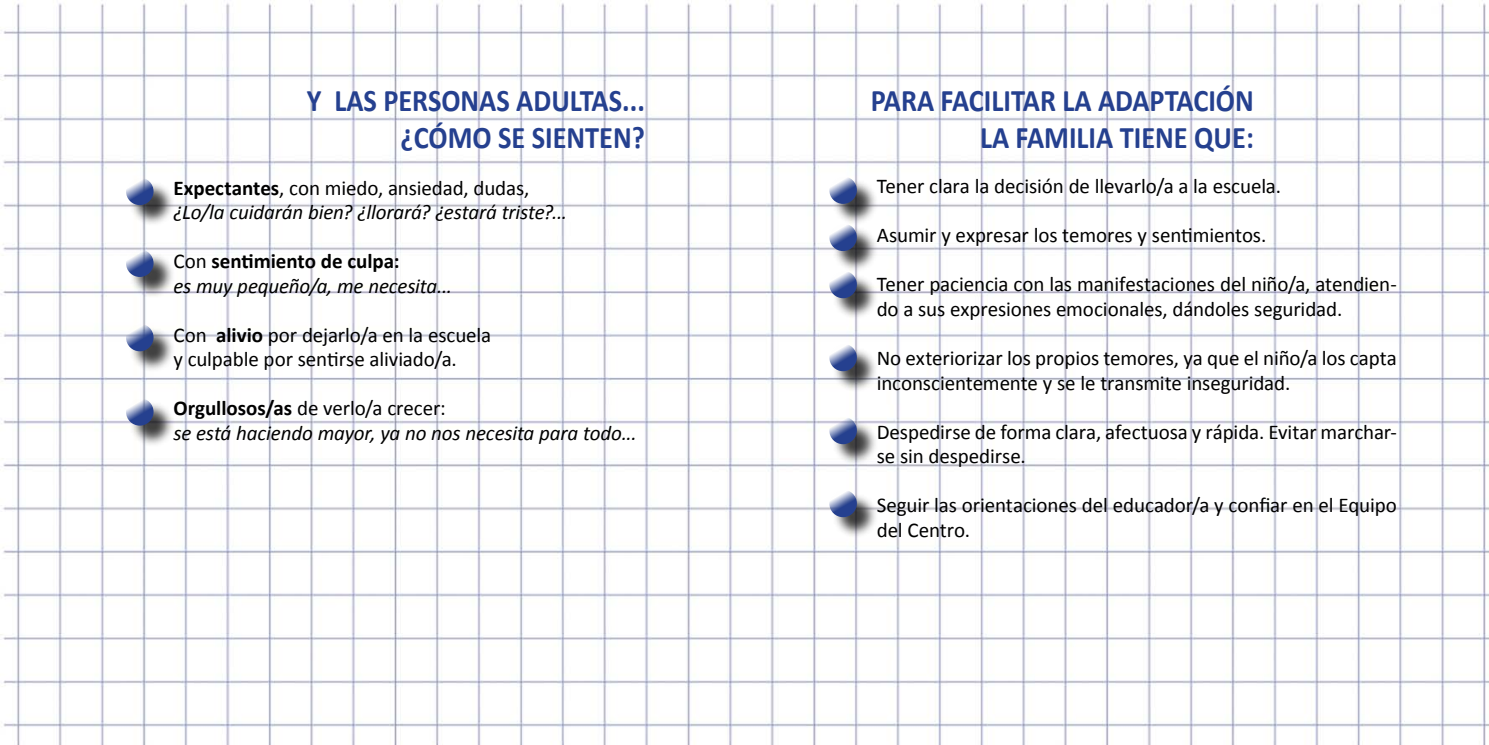
<style>
.page{position:relative;width:1489px;height:745px;background:#fff}
.page>*{position:absolute;margin:0;border:0;box-sizing:border-box;transform-origin:0 0}
.t1{font:700 31.5px/37.8px "Calibri";color:#25408f;text-align:right;scale:.9 1}
.t2{font:21px/24.5px "Calibri";letter-spacing:-.005em;color:#000}
.t3{font:italic 21px/24.5px "Calibri";letter-spacing:-.005em;color:#000}
.s1{font-weight:700;font-style:normal}
.s2{font-style:normal}
.s3{font-weight:700}
</style>
<div class="page">
<img style="left:0;top:0;width:1488px;height:744px">
<div style="left:129px;top:181px;width:46px;height:45px;background:#000;opacity:.75"></div>
<svg style="left:127px;top:178px;width:26px;height:26px"></svg>
<div style="left:126px;top:177px;width:27px;height:28px;border:2px solid #25408f;border-radius:50%"></div>
<div style="left:129px;top:252px;width:46px;height:46px;background:#000;opacity:.75"></div>
<svg style="left:127px;top:250px;width:26px;height:26px"></svg>
<div style="left:126px;top:249px;width:27px;height:28px;border:2px solid #25408f;border-radius:50%"></div>
<div style="left:129px;top:327px;width:46px;height:45px;background:#000;opacity:.75"></div>
<svg style="left:127px;top:324px;width:26px;height:26px"></svg>
<div style="left:126px;top:323px;width:27px;height:28px;border:2px solid #25408f;border-radius:50%"></div>
<div style="left:832px;top:179px;width:45px;height:46px;background:#000;opacity:.75"></div>
<svg style="left:830px;top:177px;width:26px;height:26px"></svg>
<div style="left:829px;top:176px;width:27px;height:28px;border:2px solid #25408f;border-radius:50%"></div>
<div style="left:832px;top:226px;width:45px;height:46px;background:#000;opacity:.75"></div>
<svg style="left:830px;top:224px;width:26px;height:26px"></svg>
<div style="left:829px;top:223px;width:27px;height:28px;border:2px solid #25408f;border-radius:50%"></div>
<div style="left:832px;top:274px;width:45px;height:45px;background:#000;opacity:.75"></div>
<svg style="left:830px;top:271px;width:26px;height:26px"></svg>
<div style="left:829px;top:270px;width:27px;height:28px;border:2px solid #25408f;border-radius:50%"></div>
<div style="left:129px;top:401px;width:46px;height:45px;background:#000;opacity:.75"></div>
<svg style="left:127px;top:398px;width:26px;height:26px"></svg>
<div style="left:126px;top:398px;width:27px;height:27px;border:2px solid #25408f;border-radius:50%"></div>
<div style="left:832px;top:347px;width:45px;height:45px;background:#000;opacity:.75"></div>
<svg style="left:830px;top:344px;width:26px;height:26px"></svg>
<div style="left:829px;top:343px;width:27px;height:28px;border:2px solid #25408f;border-radius:50%"></div>
<div style="left:832px;top:419px;width:45px;height:46px;background:#000;opacity:.75"></div>
<svg style="left:830px;top:417px;width:26px;height:26px"></svg>
<div style="left:829px;top:416px;width:27px;height:28px;border:2px solid #25408f;border-radius:50%"></div>
<div style="left:832px;top:492px;width:45px;height:46px;background:#000;opacity:.75"></div>
<svg style="left:830px;top:490px;width:26px;height:26px"></svg>
<div style="left:829px;top:489px;width:27px;height:28px;border:2px solid #25408f;border-radius:50%"></div>
<h1 class="t1" style="left:307px;top:81px;width:377px">Y LAS PERSONAS ADULTAS... ¿CÓMO SE SIENTEN?</h1>
<p class="t3" style="left:173px;top:174px;width:395px"><span class="s1">Expectantes</span><span class="s2">, con miedo, ansiedad, dudas, </span>¿Lo/la cuidarán bien? ¿llorará? ¿estará triste?...</p>
<p class="t3" style="left:173px;top:248px;width:280px"><span class="s2">Con</span> <span class="s1">sentimiento de culpa:<br></span>es muy pequeño/a, me necesita...</p>
<p class="t2" style="left:173px;top:322px;width:319px">Con <span class="s3">alivio</span> por dejarlo/a en la escuela y culpable por sentirse aliviado/a.</p>
<p class="t3" style="left:173px;top:395px;width:465px"><span class="s1">Orgullosos/as</span> <span class="s2">de verlo/a crecer:<br></span>se está haciendo mayor, ya no nos necesita para todo...</p>
<h1 class="t1" style="left:870px;top:81px;width:427px">PARA FACILITAR LA ADAPTACIÓN<br>LA FAMILIA TIENE QUE:</h1>
<p class="t2" style="left:876px;top:174px;width:406px">Tener clara la decisión de llevarlo/a a la escuela.</p>
<p class="t2" style="left:876px;top:223px;width:391px">Asumir y expresar los temores y sentimientos.</p>
<p class="t2" style="left:876px;top:272px;width:521px">Tener paciencia con las manifestaciones del niño/a, atendien&shy;do a sus expresiones emocionales, dándoles seguridad.</p>
<p class="t2" style="left:876px;top:345px;width:521px">No exteriorizar los propios temores, ya que el niño/a los capta inconscientemente y se le transmite inseguridad.</p>
<p class="t2" style="left:876px;top:419px;width:521px">Despedirse de forma clara, afectuosa y rápida. Evitar marchar&shy;se sin despedirse.</p>
<p class="t2" style="left:876px;top:492px;width:521px">Seguir las orientaciones del educador/a y confiar en el Equipo del Centro.</p>
</div>
